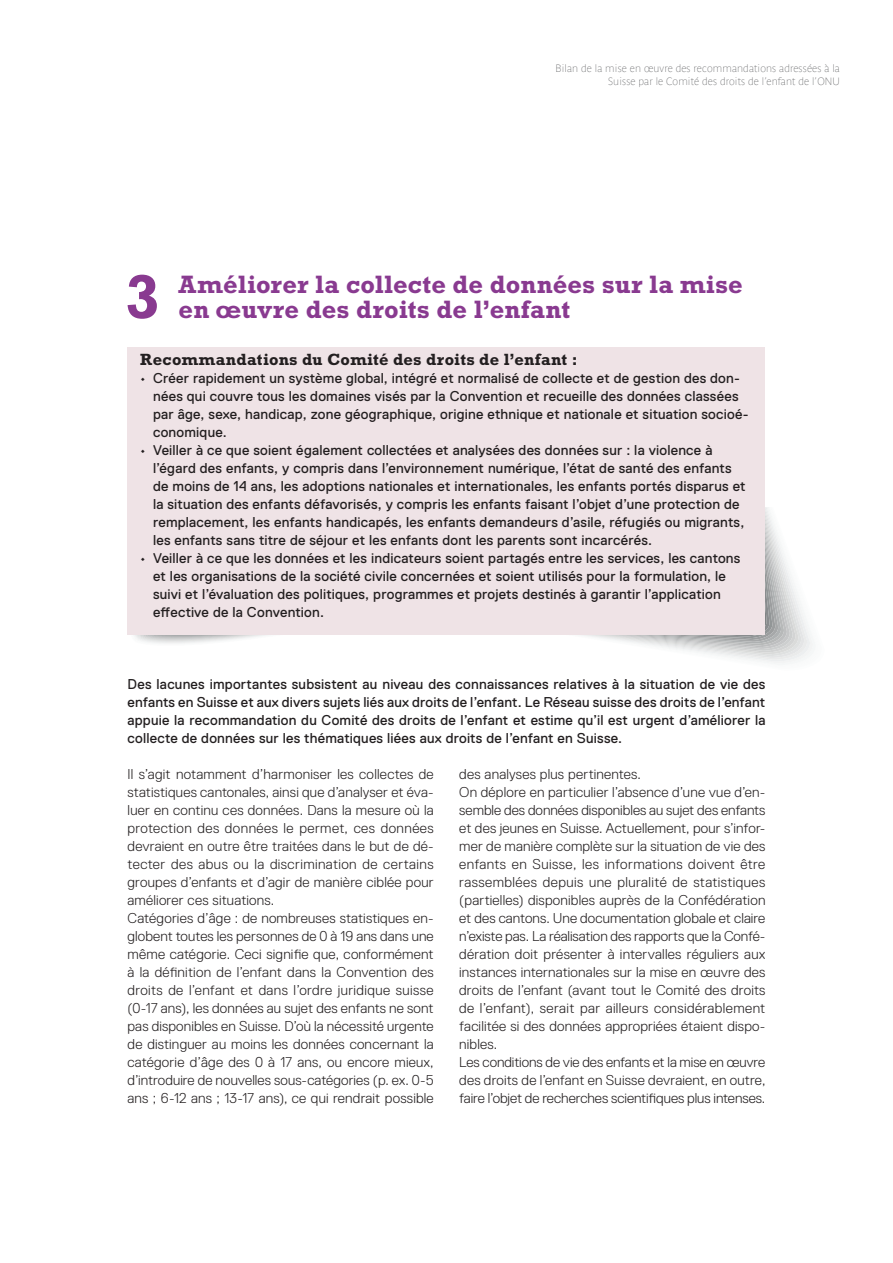
<style>
.page{position:relative;width:893px;height:1263px;background:#fff}
.page>*{position:absolute;margin:0;border:0;box-sizing:border-box;transform-origin:0 0}
.t1{font:700 63px "Rockwell Std";color:#893a90}
.t2{font:700 25.5px/25.5px "Rockwell Std";letter-spacing:.005em;color:#893a90}
.t3{font:700 16.5px "Rockwell Std";letter-spacing:.015em;color:#231f20}
.t4{font:300 14.25px/18px "Replica Pro";letter-spacing:.015em;color:#231f20}
.t5{font:14.25px/18px "Replica Pro";letter-spacing:.015em;color:#231f20}
.t6{font:10.5px/12.6px "Parisine Std Clair";letter-spacing:.01em;color:#57585a;text-align:right}
</style>
<div class="page">
<svg style="left:134px;top:635px;width:132px;height:9px"></svg>
<svg style="left:582px;top:507px;width:231px;height:157px"></svg>
<div style="left:128px;top:347px;width:637px;height:288px;background:#efe3e6"></div>
<p class="t6" style="left:556px;top:62px;width:286px">Bilan de la mise en œuvre des recommandations adressées à la<br>Suisse par le Comité des droits de l’enfant de l’ONU</p>
<h1 class="t1" style="left:125px;top:260px;width:36px">3</h1>
<h2 class="t2" style="left:179px;top:271px;width:566px">Améliorer la collecte de données sur la mise en œuvre des droits de l’enfant</h2>
<p class="t3" style="left:140px;top:349px;width:439px">Recommandations du Comité des droits de l’enfant :</p>
<p class="t5" style="left:153px;top:369px;width:597px;text-indent:-13px">• Créer rapidement un système global, intégré et normalisé de collecte et de gestion des don&shy;nées qui couvre tous les domaines visés par la Convention et recueille des données classées par âge, sexe, handicap, zone géographique, origine ethnique et nationale et situation socioé&shy;conomique.</p>
<p class="t5" style="left:153px;top:441px;width:594px;text-indent:-13px">• Veiller à ce que soient également collectées et analysées des données sur : la violence à l’égard des enfants, y compris dans l’environnement numérique, l’état de santé des enfants de moins de 14 ans, les adoptions nationales et internationales, les enfants portés disparus et la situation des enfants défavorisés, y compris les enfants faisant l’objet d’une protection de remplacement, les enfants handicapés, les enfants demandeurs d’asile, réfugiés ou migrants, les enfants sans titre de séjour et les enfants dont les parents sont incarcérés.</p>
<p class="t5" style="left:153px;top:549px;width:589px;text-indent:-13px">• Veiller à ce que les données et les indicateurs soient partagés entre les services, les cantons et les organisations de la société civile concernées et soient utilisés pour la formulation, le suivi et l’évaluation des politiques, programmes et projets destinés à garantir l’application effective de la Convention.</p>
<p class="t5" style="left:128px;top:675px;width:639px;text-align:justify">Des lacunes importantes subsistent au niveau des connaissances relatives à la situation de vie des enfants en Suisse et aux divers sujets liés aux droits de l’enfant. Le Réseau suisse des droits de l’enfant appuie la recommandation du Comité des droits de l’enfant et estime qu’il est urgent d’améliorer la collecte de données sur les thématiques liées aux droits de l’enfant en Suisse.</p>
<p class="t4" style="left:128px;top:765px;width:308px">Il s’agit notamment d’harmoniser les collectes de statistiques cantonales, ainsi que d’analyser et éva&shy;luer en continu ces données. Dans la mesure où la protection des données le permet, ces données devraient en outre être traitées dans le but de dé&shy;tecter des abus ou la discrimination de certains groupes d’enfants et d’agir de manière ciblée pour améliorer ces situations.<br>Catégories d’âge : de nombreuses statistiques en&shy;globent toutes les personnes de 0 à 19 ans dans une même catégorie. Ceci signifie que, conformément à la définition de l’enfant dans la Convention des droits de l’enfant et dans l’ordre juridique suisse (0-17 ans), les données au sujet des enfants ne sont pas disponibles en Suisse. D’où la nécessité urgente de distinguer au moins les données concernant la catégorie d’âge des 0 à 17 ans, ou encore mieux, d’introduire de nouvelles sous-catégories (p. ex. 0-5 ans ; 6-12 ans ; 13-17 ans), ce qui rendrait possible</p>
<p class="t4" style="left:459px;top:765px;width:308px">des analyses plus pertinentes.<br>On déplore en particulier l’absence d’une vue d’en&shy;semble des données disponibles au sujet des enfants et des jeunes en Suisse. Actuellement, pour s’infor&shy;mer de manière complète sur la situation de vie des enfants en Suisse, les informations doivent être rassemblées depuis une pluralité de statistiques (partielles) disponibles auprès de la Confédération et des cantons. Une documentation globale et claire n’existe pas. La réalisation des rapports que la Confé&shy;dération doit présenter à intervalles réguliers aux instances internationales sur la mise en œuvre des droits de l’enfant (avant tout le Comité des droits de l’enfant), serait par ailleurs considérablement facilitée si des données appropriées étaient dispo&shy;nibles.<br>Les conditions de vie des enfants et la mise en œuvre des droits de l’enfant en Suisse devraient, en outre, faire l’objet de recherches scientifiques plus intenses.</p>
</div>
